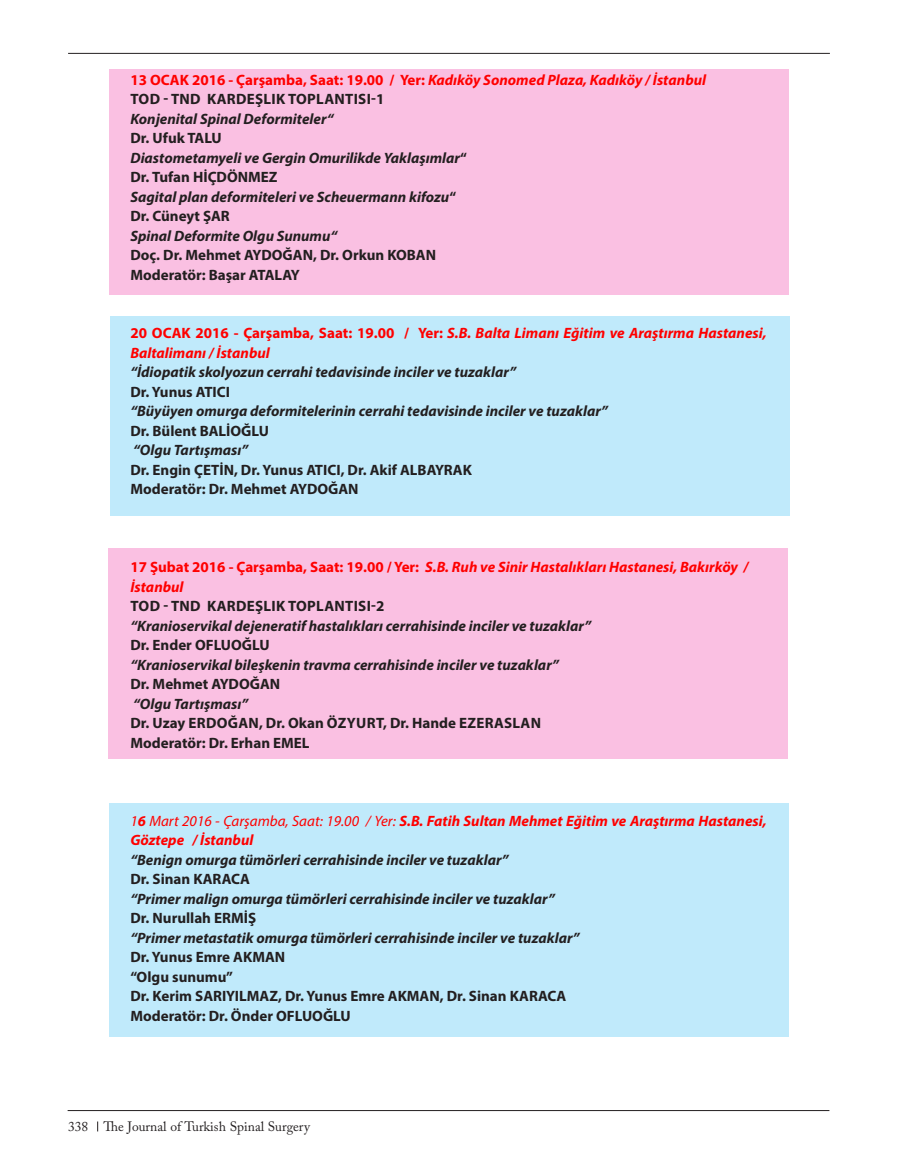
<style>
.page{position:relative;width:898px;height:1174px;background:#fff}
.page>*{position:absolute;margin:0;border:0;box-sizing:border-box;transform-origin:0 0}
.Başlık_4{font:italic 700 15px "Myriad Pro";color:#231f20}
.Başlık_4-2{font:700 15px "Myriad Pro";color:#231f20}
.Başlık_4-3{font:italic 700 15px/19.5px "Myriad Pro";color:#f00}
.Başlık_4-4{font:700 15px "Myriad Pro";letter-spacing:.02em;color:#231f20}
.METİN{font:13.5px "Adobe Caslon Pro";color:#231f20}
.s1{font-style:normal}
.s2{font-weight:400}
</style>
<div class="page">
<hr style="left:68px;top:53px;width:761px;height:1px;background:#231f20">
<hr style="left:68px;top:1110px;width:761px;height:1px;background:#231f20">
<div style="left:110px;top:803px;width:678px;height:233px;background:#c0eafb"></div>
<div style="left:108px;top:549px;width:679px;height:210px;background:#fac0e2"></div>
<div style="left:111px;top:316px;width:678px;height:200px;background:#c0eafb"></div>
<div style="left:109px;top:69px;width:679px;height:225px;background:#fac0e2"></div>
<p class="Başlık_4-3" style="left:130px;top:69px;width:577px"><span class="s1">13 OCAK 2016 - Çarşamba, Saat: 19.00 / Yer:</span> Kadıköy Sonomed Plaza, Kadıköy / İstanbul</p>
<p class="Başlık_4-4" style="left:130px;top:89px;width:255px">TOD - TND KARDEŞLIK TOPLANTISI-1</p>
<p class="Başlık_4" style="left:130px;top:109px;width:204px">Konjenital Spinal Deformiteler“</p>
<p class="Başlık_4-2" style="left:130px;top:128px;width:93px">Dr. Ufuk TALU</p>
<p class="Başlık_4" style="left:130px;top:148px;width:338px">Diastometamyeli ve Gergin Omurilikde Yaklaşımlar<span class="s1">“</span></p>
<p class="Başlık_4-2" style="left:130px;top:167px;width:149px">Dr. Tufan HİÇDÖNMEZ</p>
<p class="Başlık_4" style="left:130px;top:187px;width:327px">Sagital plan deformiteleri ve Scheuermann kifozu<span class="s1">“</span></p>
<p class="Başlık_4-2" style="left:130px;top:206px;width:101px">Dr. Cüneyt ŞAR</p>
<p class="Başlık_4" style="left:130px;top:226px;width:208px">Spinal Deformite Olgu Sunumu“</p>
<p class="Başlık_4-2" style="left:130px;top:245px;width:307px">Doç. Dr. Mehmet AYDOĞAN, Dr. Orkun KOBAN</p>
<p class="Başlık_4-2" style="left:130px;top:265px;width:171px">Moderatör: Başar ATALAY</p>
<p class="Başlık_4-3" style="left:130px;top:323px;width:637px"><span class="s1">20 OCAK 2016 - Çarşamba, Saat: 19.00 / Yer:</span> S.B. Balta Limanı Eğitim ve Araştırma Hastanesi,<br>Baltalimanı / İstanbul</p>
<p class="Başlık_4" style="left:130px;top:362px;width:387px">“İdiopatik skolyozun cerrahi tedavisinde inciler ve tuzaklar”</p>
<p class="Başlık_4-2" style="left:130px;top:382px;width:101px">Dr. Yunus ATICI</p>
<p class="Başlık_4" style="left:130px;top:401px;width:479px">“Büyüyen omurga deformitelerinin cerrahi tedavisinde inciler ve tuzaklar”</p>
<p class="Başlık_4-2" style="left:130px;top:421px;width:140px">Dr. Bülent BALİOĞLU</p>
<p class="Başlık_4" style="left:133px;top:440px;width:116px">“Olgu Tartışması”</p>
<p class="Başlık_4-2" style="left:130px;top:460px;width:343px">Dr. Engin ÇETİN, Dr. Yunus ATICI, Dr. Akif ALBAYRAK</p>
<p class="Başlık_4-2" style="left:130px;top:479px;width:230px">Moderatör: Dr. Mehmet AYDOĞAN</p>
<p class="Başlık_4-3" style="left:130px;top:557px;width:619px"><span class="s1">17 Şubat 2016 - Çarşamba, Saat: 19.00 / Yer:</span> S.B. Ruh ve Sinir Hastalıkları Hastanesi, Bakırköy /<br>İstanbul</p>
<p class="Başlık_4-4" style="left:130px;top:596px;width:255px">TOD - TND KARDEŞLIK TOPLANTISI-2</p>
<p class="Başlık_4" style="left:130px;top:616px;width:462px">“Kranioservikal dejeneratif hastalıkları cerrahisinde inciler ve tuzaklar”</p>
<p class="Başlık_4-2" style="left:130px;top:635px;width:141px">Dr. Ender OFLUOĞLU</p>
<p class="Başlık_4" style="left:130px;top:655px;width:430px">“Kranioservikal bileşkenin travma cerrahisinde inciler ve tuzaklar”</p>
<p class="Başlık_4-2" style="left:130px;top:674px;width:151px">Dr. Mehmet AYDOĞAN</p>
<p class="Başlık_4" style="left:133px;top:694px;width:116px">“Olgu Tartışması”</p>
<p class="Başlık_4-4" style="left:130px;top:713px;width:412px">Dr. Uzay ERDOĞAN, Dr. Okan ÖZYURT, Dr. Hande EZERASLAN</p>
<p class="Başlık_4-2" style="left:130px;top:733px;width:181px">Moderatör: Dr. Erhan EMEL</p>
<p class="Başlık_4-3" style="left:130px;top:810px;width:637px"><span class="s2">1</span>6 <span class="s2">Mart 2016 - Çarşamba, Saat: 19.00 / Yer:</span> S.B. Fatih Sultan Mehmet Eğitim ve Araştırma Hastanesi,<br>Göztepe / İstanbul</p>
<p class="Başlık_4" style="left:130px;top:850px;width:379px">“Benign omurga tümörleri cerrahisinde inciler ve tuzaklar”</p>
<p class="Başlık_4-2" style="left:130px;top:869px;width:121px">Dr. Sinan KARACA</p>
<p class="Başlık_4" style="left:130px;top:889px;width:425px">“Primer malign omurga tümörleri cerrahisinde inciler ve tuzaklar”</p>
<p class="Başlık_4-2" style="left:130px;top:908px;width:127px">Dr. Nurullah ERMİŞ</p>
<p class="Başlık_4" style="left:130px;top:928px;width:450px">“Primer metastatik omurga tümörleri cerrahisinde inciler ve tuzaklar”</p>
<p class="Başlık_4-2" style="left:130px;top:947px;width:156px">Dr. Yunus Emre AKMAN</p>
<p class="Başlık_4-2" style="left:130px;top:967px;width:104px">“Olgu sunumu”</p>
<p class="Başlık_4-2" style="left:130px;top:986px;width:437px">Dr. Kerim SARIYILMAZ, Dr. Yunus Emre AKMAN, Dr. Sinan KARACA</p>
<p class="Başlık_4-2" style="left:130px;top:1006px;width:222px">Moderatör: Dr. Önder OFLUOĞLU</p>
<p class="METİN" style="left:68px;top:1118px;width:243px">338 The Journal of Turkish Spinal Surgery</p>
</div>
